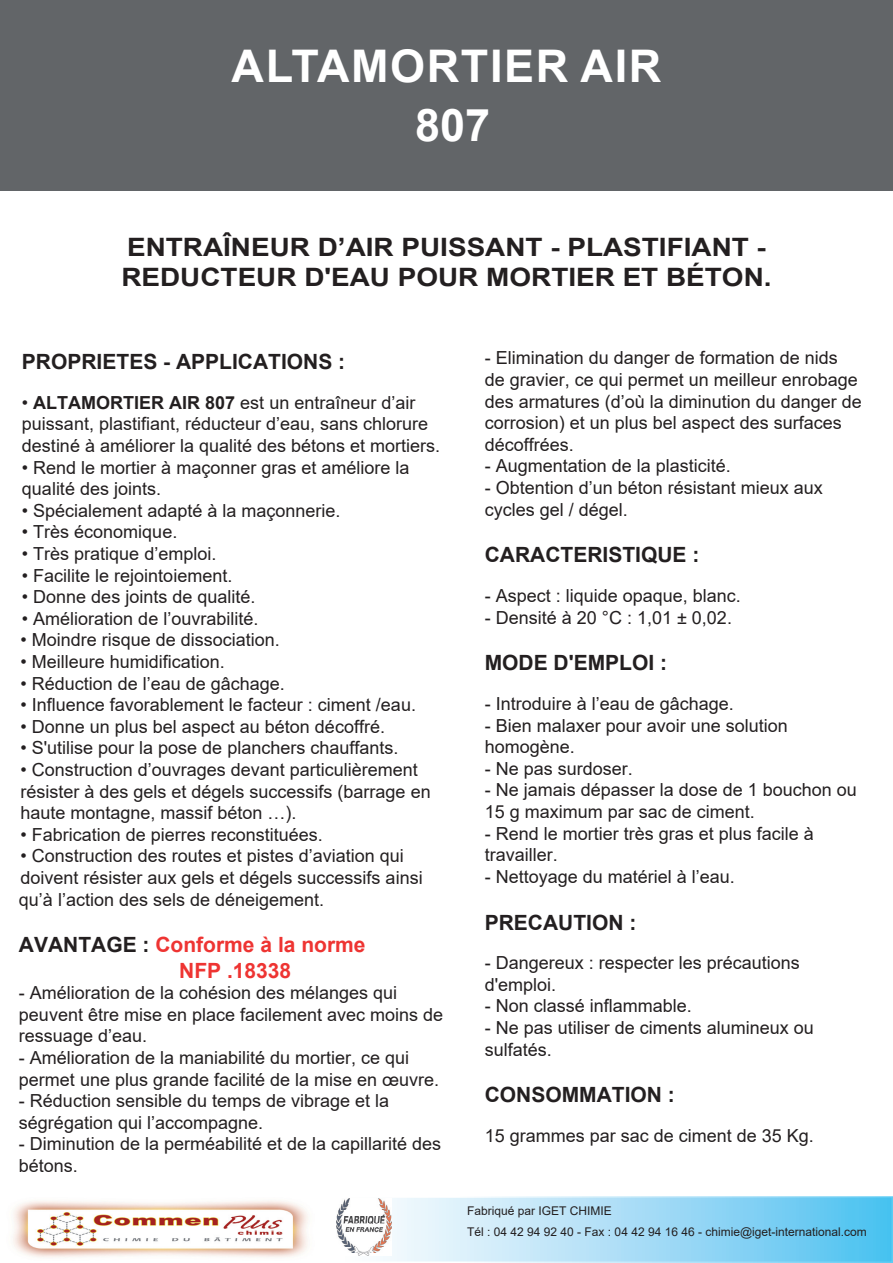
<style>
.page{position:relative;width:893px;height:1263px;background:#fff}
.page>*{position:absolute;margin:0;border:0;box-sizing:border-box;transform-origin:0 0}
.t1{font:700 45px/58.2px "Arial";letter-spacing:.035em;color:#fff;text-align:center}
.t2{font:700 25.35px "Arial";color:#231f20;scale:1.1 1}
.t3{font:700 21px "Arial";color:#231f20}
.t4{font:700 21px/25.2px "Arial";color:#ee3432}
.t5{font:18px/21.6px "Arial";color:#231f20}
.t6{font:12px/21px "Arial";color:#231f20}
.s1{font-weight:700}
.s2{color:#231f20}
</style>
<div class="page">
<div style="left:0;top:0;width:893px;height:190px;background:#626568"></div>
<svg style="left:336px;top:1199px;width:554px;height:61px;background:#a4dcf6"></svg>
<div style="left:1px;top:1196px;width:892px;height:67px;border:2px solid #fff"></div>
<img style="left:337px;top:1199px;width:55px;height:57px">
<img style="left:7px;top:1197px;width:308px;height:61px">
<h1 class="t1" style="left:232px;top:38px;width:431px">ALTAMORTIER AIR<br>807</h1>
<h2 class="t2" style="left:127px;top:229px;width:36px">ENTRA</h2>
<h2 class="t2" style="left:223px;top:229px;width:26px">ÎNEUR</h2>
<h2 class="t2" style="left:318px;top:229px;width:41px">D’AIR</h2>
<h2 class="t2" style="left:401px;top:229px;width:17px">PUISSANT</h2>
<h2 class="t2" style="left:550px;top:229px;width:32px">- PLASTIFIANT</h2>
<h2 class="t2" style="left:757px;top:229px;width:10px">-</h2>
<h2 class="t2" style="left:121px;top:259px;width:271px">REDUCTEUR D'EAU POUR</h2>
<h2 class="t2" style="left:486px;top:259px;width:18px">MORTIER</h2>
<h2 class="t2" style="left:623px;top:259px;width:93px">ET BÉTON</h2>
<h2 class="t2" style="left:764px;top:259px;width:9px">.</h2>
<p class="t3" style="left:22px;top:347px;width:325px">PROPRIETES - APPLICATIONS :</p>
<p class="t5" style="left:22px;top:391px;width:420px">• <span class="s1">ALTAMORTIER AIR 807</span> est un entraîneur d’air puissant, plastifiant, réducteur d’eau, sans chlorure destiné à améliorer la qualité des bétons et mortiers.</p>
<p class="t5" style="left:22px;top:456px;width:389px">• Rend le mortier à maçonner gras et améliore la qualité des joints.</p>
<p class="t5" style="left:22px;top:499px;width:320px">• Spécialement adapté à la maçonnerie.</p>
<p class="t5" style="left:22px;top:521px;width:157px">• Très économique.</p>
<p class="t5" style="left:22px;top:543px;width:196px">• Très pratique d’emploi.</p>
<p class="t5" style="left:22px;top:564px;width:212px">• Facilite le rejointoiement.</p>
<p class="t5" style="left:22px;top:586px;width:235px">• Donne des joints de qualité.</p>
<p class="t5" style="left:22px;top:607px;width:238px">• Amélioration de l’ouvrabilité.</p>
<p class="t5" style="left:20px;top:629px;width:261px">• Moindre risque de dissociation.</p>
<p class="t5" style="left:20px;top:651px;width:206px">• Meilleure humidification.</p>
<p class="t5" style="left:20px;top:672px;width:266px">• Réduction de l’eau de gâchage.</p>
<p class="t5" style="left:20px;top:694px;width:397px">• Influence favorablement le facteur : ciment /eau.</p>
<p class="t5" style="left:20px;top:715px;width:366px">• Donne un plus bel aspect au béton décoffré.</p>
<p class="t5" style="left:20px;top:737px;width:379px">• S'utilise pour la pose de planchers chauffants.</p>
<p class="t5" style="left:20px;top:759px;width:412px">• Construction d’ouvrages devant particulièrement résister à des gels et dégels successifs (barrage en haute montagne, massif béton …).</p>
<p class="t5" style="left:20px;top:823px;width:304px">• Fabrication de pierres reconstituées.</p>
<p class="t5" style="left:19px;top:845px;width:405px">• Construction des routes et pistes d’aviation qui doivent résister aux gels et dégels successifs ainsi qu’à l’action des sels de déneigement.</p>
<p class="t4" style="left:179px;top:933px;width:188px;text-indent:-160px"><span class="s2">AVANTAGE :</span> CONFORME À LA NORME<br>NFP .18338</p>
<p class="t5" style="left:19px;top:982px;width:426px">- Amélioration de la cohésion des mélanges qui peuvent être mise en place facilement avec moins de ressuage d’eau.</p>
<p class="t5" style="left:19px;top:1047px;width:422px">- Amélioration de la maniabilité du mortier, ce qui permet une plus grande facilité de la mise en œuvre.</p>
<p class="t5" style="left:19px;top:1090px;width:372px">- Réduction sensible du temps de vibrage et la ségrégation qui l’accompagne.</p>
<p class="t5" style="left:19px;top:1133px;width:424px">- Diminution de la perméabilité et de la capillarité des bétons.</p>
<p class="t5" style="left:485px;top:347px;width:379px">- Elimination du danger de formation de nids de gravier, ce qui permet un meilleur enrobage des armatures (d’où la diminution du danger de corrosion) et un plus bel aspect des surfaces décoffrées.</p>
<p class="t5" style="left:485px;top:455px;width:248px">- Augmentation de la plasticité.</p>
<p class="t5" style="left:485px;top:477px;width:340px">- Obtention d’un béton résistant mieux aux cycles gel / dégel.</p>
<p class="t3" style="left:485px;top:540px;width:216px">CARACTERISTIQUE :</p>
<p class="t5" style="left:485px;top:585px;width:258px">- Aspect : liquide opaque, blanc.</p>
<p class="t5" style="left:485px;top:606px;width:249px">- Densité à 20 °C : 1,01 ± 0,02.</p>
<p class="t3" style="left:485px;top:648px;width:184px">MODE D'EMPLOI :</p>
<p class="t5" style="left:485px;top:693px;width:251px">- Introduire à l’eau de gâchage.</p>
<p class="t5" style="left:485px;top:714px;width:305px">- Bien malaxer pour avoir une solution homogène.</p>
<p class="t5" style="left:485px;top:757px;width:150px">- Ne pas surdoser.</p>
<p class="t5" style="left:485px;top:779px;width:374px">- Ne jamais dépasser la dose de 1 bouchon ou<br>15 g maximum par sac de ciment.</p>
<p class="t5" style="left:485px;top:822px;width:331px">- Rend le mortier très gras et plus facile à travailler.</p>
<p class="t5" style="left:485px;top:865px;width:252px">- Nettoyage du matériel à l’eau.</p>
<p class="t3" style="left:485px;top:907px;width:153px">PRECAUTION :</p>
<p class="t5" style="left:485px;top:952px;width:317px">- Dangereux : respecter les précautions d'emploi.</p>
<p class="t5" style="left:485px;top:995px;width:209px">- Non classé inflammable.</p>
<p class="t5" style="left:485px;top:1017px;width:331px">- Ne pas utiliser de ciments alumineux ou sulfatés.</p>
<p class="t3" style="left:485px;top:1080px;width:192px">CONSOMMATION :</p>
<p class="t5" style="left:485px;top:1125px;width:331px">15 grammes par sac de ciment de 35 Kg.</p>
<p class="t6" style="left:467px;top:1200px;width:401px">Fabriqué par IGET CHIMIE<br>Tél : 04 42 94 92 40 - Fax : 04 42 94 16 46 - chimie@iget-international.com</p>
</div>
